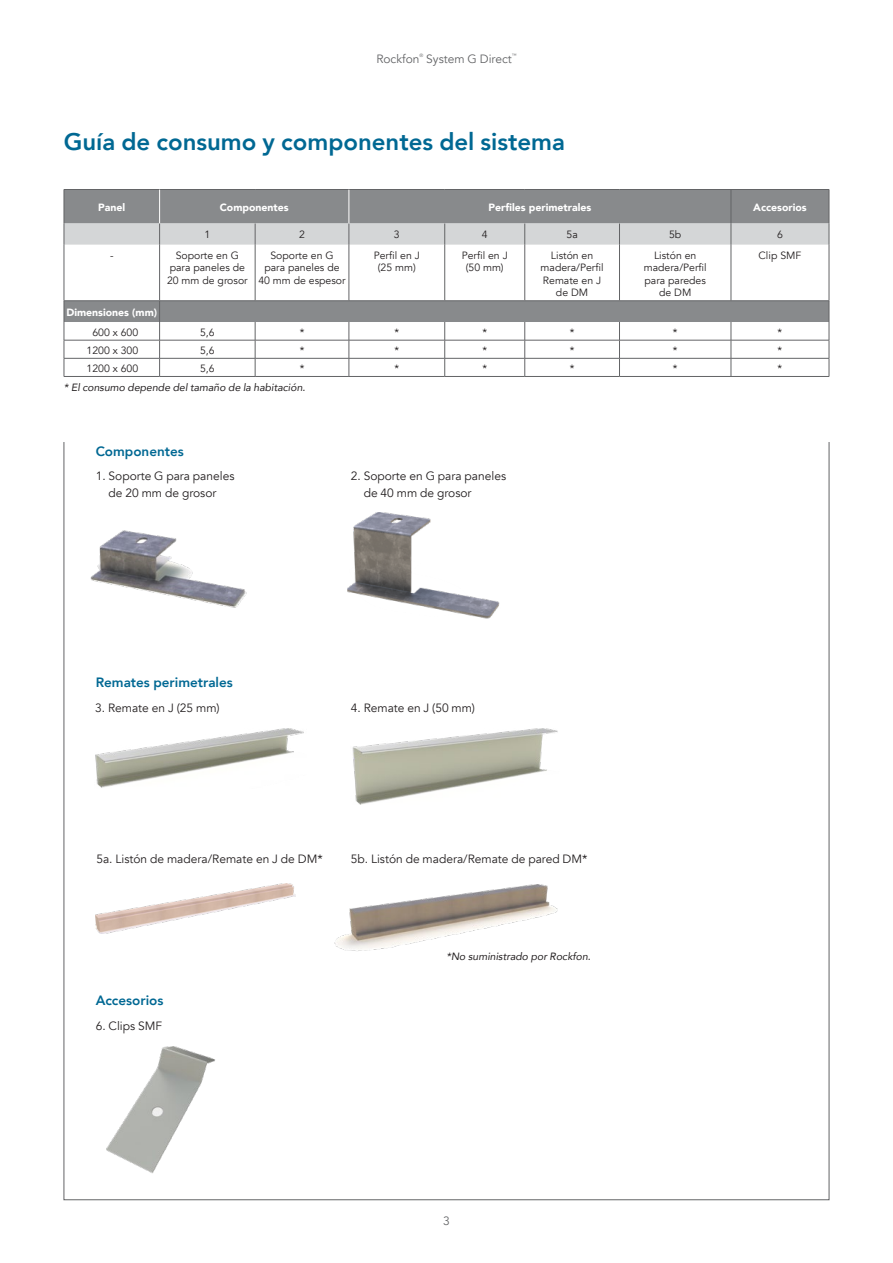
<style>
.page{position:relative;width:893px;height:1263px;background:#fff}
.page>*{position:absolute;margin:0;border:0;box-sizing:border-box;transform-origin:0 0}
.t1{font:800 24px "Avenir";color:#006893}
.t2{font:800 13.5px "Avenir";color:#006893}
.t3{font:12px/16.5px "Avenir";color:#231f20;text-align:center}
.t4{font:12px "Avenir";color:#636466}
.t5{font:10.5px/12.6px "Avenir";color:#231f20;text-align:center}
.t6{font:italic 10.5px "Avenir";color:#231f20}
.t7{font:900 10.5px "Avenir";color:#fff}
.t8{font:4.8px "Avenir";color:#636466}
</style>
<div class="page">
<img style="left:95px;top:884px;width:201px;height:50px">
<img style="left:107px;top:1046px;width:108px;height:128px">
<img style="left:90px;top:530px;width:157px;height:78px">
<img style="left:348px;top:512px;width:152px;height:106px">
<img style="left:95px;top:728px;width:209px;height:60px">
<img style="left:352px;top:728px;width:206px;height:76px">
<img style="left:334px;top:884px;width:224px;height:67px">
<div style="left:65px;top:190px;width:764px;height:33px;background:#888a8c"></div>
<svg style="left:65px;top:245px;width:764px;height:131px"></svg>
<hr style="left:64px;top:189px;width:96px;height:1px;background:#636466">
<hr style="left:64px;top:190px;width:1px;height:33px;background:#636466">
<hr style="left:160px;top:189px;width:95px;height:1px;background:#636466">
<hr style="left:255px;top:189px;width:94px;height:1px;background:#636466">
<hr style="left:349px;top:189px;width:96px;height:1px;background:#636466">
<hr style="left:445px;top:189px;width:80px;height:1px;background:#636466">
<hr style="left:525px;top:189px;width:94px;height:1px;background:#636466">
<hr style="left:619px;top:189px;width:112px;height:1px;background:#636466">
<hr style="left:731px;top:189px;width:98px;height:1px;background:#636466">
<hr style="left:64px;top:245px;width:1px;height:56px;background:#636466">
<hr style="left:64px;top:300px;width:96px;height:1px;background:#636466">
<hr style="left:160px;top:300px;width:95px;height:1px;background:#636466">
<hr style="left:255px;top:300px;width:94px;height:1px;background:#636466">
<hr style="left:349px;top:300px;width:96px;height:1px;background:#636466">
<hr style="left:445px;top:300px;width:80px;height:1px;background:#636466">
<hr style="left:525px;top:300px;width:94px;height:1px;background:#636466">
<hr style="left:619px;top:300px;width:112px;height:1px;background:#636466">
<hr style="left:731px;top:300px;width:98px;height:1px;background:#636466">
<svg style="left:64px;top:301px;width:1px;height:75px"></svg>
<hr style="left:64px;top:340px;width:96px;height:1px;background:#636466">
<hr style="left:160px;top:340px;width:95px;height:1px;background:#636466">
<hr style="left:255px;top:340px;width:94px;height:1px;background:#636466">
<hr style="left:349px;top:340px;width:96px;height:1px;background:#636466">
<hr style="left:445px;top:340px;width:80px;height:1px;background:#636466">
<hr style="left:525px;top:340px;width:94px;height:1px;background:#636466">
<hr style="left:619px;top:340px;width:112px;height:1px;background:#636466">
<hr style="left:731px;top:340px;width:98px;height:1px;background:#636466">
<svg style="left:731px;top:322px;width:1px;height:54px"></svg>
<hr style="left:64px;top:358px;width:96px;height:1px;background:#636466">
<hr style="left:160px;top:358px;width:95px;height:1px;background:#636466">
<hr style="left:255px;top:358px;width:94px;height:1px;background:#636466">
<hr style="left:349px;top:358px;width:96px;height:1px;background:#636466">
<hr style="left:445px;top:358px;width:80px;height:1px;background:#636466">
<hr style="left:525px;top:358px;width:94px;height:1px;background:#636466">
<hr style="left:619px;top:358px;width:112px;height:1px;background:#636466">
<hr style="left:731px;top:358px;width:98px;height:1px;background:#636466">
<hr style="left:64px;top:376px;width:96px;height:1px;background:#636466">
<hr style="left:160px;top:376px;width:95px;height:1px;background:#636466">
<hr style="left:255px;top:376px;width:94px;height:1px;background:#636466">
<hr style="left:349px;top:376px;width:96px;height:1px;background:#636466">
<hr style="left:445px;top:376px;width:80px;height:1px;background:#636466">
<hr style="left:525px;top:376px;width:94px;height:1px;background:#636466">
<hr style="left:619px;top:376px;width:112px;height:1px;background:#636466">
<hr style="left:731px;top:376px;width:98px;height:1px;background:#636466">
<hr style="left:159px;top:190px;width:1px;height:33px;background:#fff">
<hr style="left:349px;top:190px;width:1px;height:33px;background:#fff">
<hr style="left:159px;top:245px;width:1px;height:56px;background:#636466">
<hr style="left:255px;top:245px;width:1px;height:56px;background:#636466">
<hr style="left:349px;top:245px;width:1px;height:56px;background:#636466">
<hr style="left:444px;top:245px;width:1px;height:56px;background:#636466">
<hr style="left:524px;top:245px;width:1px;height:56px;background:#636466">
<hr style="left:619px;top:245px;width:1px;height:56px;background:#636466">
<hr style="left:731px;top:245px;width:1px;height:56px;background:#636466">
<svg style="left:255px;top:322px;width:1px;height:54px"></svg>
<svg style="left:349px;top:322px;width:1px;height:54px"></svg>
<svg style="left:444px;top:322px;width:1px;height:54px"></svg>
<svg style="left:524px;top:322px;width:1px;height:54px"></svg>
<svg style="left:619px;top:322px;width:1px;height:54px"></svg>
<hr style="left:731px;top:190px;width:1px;height:33px;background:#636466">
<svg style="left:159px;top:301px;width:1px;height:75px"></svg>
<hr style="left:829px;top:190px;width:1px;height:33px;background:#636466">
<svg style="left:64px;top:223px;width:766px;height:22px;background:#d3d5d5"></svg>
<hr style="left:829px;top:245px;width:1px;height:56px;background:#636466">
<svg style="left:829px;top:301px;width:1px;height:75px"></svg>
<p class="t4" style="left:376px;top:52px;width:45px">Rockfon</p>
<p class="t8" style="left:419px;top:53px;width:5px">®</p>
<p class="t4" style="left:426px;top:52px;width:87px">System G Direct</p>
<p class="t8" style="left:512px;top:53px;width:6px">™</p>
<h1 class="t1" style="left:64px;top:123px;width:503px">Guía de consumo y componentes del sistema</h1>
<p class="t7" style="left:98px;top:199px;width:29px">Panel</p>
<p class="t7" style="left:220px;top:199px;width:70px">Componentes</p>
<p class="t7" style="left:488px;top:199px;width:104px">Perfiles perimetrales</p>
<p class="t7" style="left:753px;top:199px;width:55px">Accesorios</p>
<p class="t5" style="left:204px;top:229px;width:7px">1</p>
<p class="t5" style="left:299px;top:229px;width:7px">2</p>
<p class="t5" style="left:394px;top:229px;width:7px">3</p>
<p class="t5" style="left:482px;top:229px;width:7px">4</p>
<p class="t5" style="left:566px;top:229px;width:13px">5a</p>
<p class="t5" style="left:669px;top:229px;width:14px">5b</p>
<p class="t5" style="left:777px;top:229px;width:7px">6</p>
<p class="t5" style="left:110px;top:249px;width:5px">-</p>
<p class="t5" style="left:167px;top:249px;width:82px">Soporte en G para paneles de<br>20 mm de grosor</p>
<p class="t5" style="left:258px;top:249px;width:89px">Soporte en G<br>para paneles de<br>40 mm de espesor</p>
<p class="t5" style="left:374px;top:249px;width:48px">Perfil en J (25 mm)</p>
<p class="t5" style="left:462px;top:249px;width:48px">Perfil en J (50 mm)</p>
<p class="t5" style="left:541px;top:249px;width:64px">Listón en madera/Perfil<br>Remate en J de DM</p>
<p class="t5" style="left:644px;top:249px;width:64px">Listón en madera/Perfil para paredes de DM</p>
<p class="t5" style="left:759px;top:249px;width:44px">Clip SMF</p>
<p class="t7" style="left:66px;top:304px;width:92px">Dimensiones (mm)</p>
<p class="t5" style="left:92px;top:326px;width:47px">600 x 600</p>
<p class="t5" style="left:200px;top:326px;width:16px">5,6</p>
<p class="t5" style="left:300px;top:326px;width:6px">*</p>
<p class="t5" style="left:394px;top:326px;width:6px">*</p>
<p class="t5" style="left:482px;top:326px;width:6px">*</p>
<p class="t5" style="left:570px;top:326px;width:6px">*</p>
<p class="t5" style="left:673px;top:326px;width:6px">*</p>
<p class="t5" style="left:778px;top:326px;width:6px">*</p>
<p class="t5" style="left:87px;top:344px;width:53px">1200 x 300</p>
<p class="t5" style="left:200px;top:344px;width:16px">5,6</p>
<p class="t5" style="left:300px;top:344px;width:6px">*</p>
<p class="t5" style="left:394px;top:344px;width:6px">*</p>
<p class="t5" style="left:482px;top:344px;width:6px">*</p>
<p class="t5" style="left:570px;top:344px;width:6px">*</p>
<p class="t5" style="left:673px;top:344px;width:6px">*</p>
<p class="t5" style="left:778px;top:344px;width:6px">*</p>
<p class="t5" style="left:87px;top:362px;width:53px">1200 x 600</p>
<p class="t5" style="left:200px;top:362px;width:16px">5,6</p>
<p class="t5" style="left:300px;top:362px;width:6px">*</p>
<p class="t5" style="left:394px;top:362px;width:6px">*</p>
<p class="t5" style="left:482px;top:362px;width:6px">*</p>
<p class="t5" style="left:570px;top:362px;width:6px">*</p>
<p class="t5" style="left:673px;top:362px;width:6px">*</p>
<p class="t5" style="left:778px;top:362px;width:6px">*</p>
<p class="t6" style="left:64px;top:381px;width:243px">* El consumo depende del tamaño de la habitación.</p>
<p class="t2" style="left:96px;top:440px;width:90px">Componentes</p>
<p class="t3" style="left:96px;top:468px;width:140px">1. Soporte G para paneles de 20 mm de grosor</p>
<p class="t3" style="left:364px;top:468px;width:144px;text-align:left;text-indent:-13px">2. Soporte en G para paneles de 40 mm de grosor</p>
<p class="t2" style="left:96px;top:672px;width:139px">Remates perimetrales</p>
<p class="t3" style="left:95px;top:700px;width:126px">3. Remate en J (25 mm)</p>
<p class="t3" style="left:351px;top:700px;width:126px">4. Remate en J (50 mm)</p>
<p class="t3" style="left:96px;top:851px;width:228px">5a. Listón de madera/Remate en J de DM*</p>
<p class="t3" style="left:351px;top:851px;width:238px">5b. Listón de madera/Remate de pared DM*</p>
<p class="t2" style="left:96px;top:990px;width:69px">Accesorios</p>
<p class="t3" style="left:96px;top:1017px;width:68px">6. Clips SMF</p>
<p class="t6" style="left:446px;top:950px;width:146px">*No suministrado por Rockfon.</p>
<p class="t4" style="left:443px;top:1213px;width:8px">3</p>
</div>
